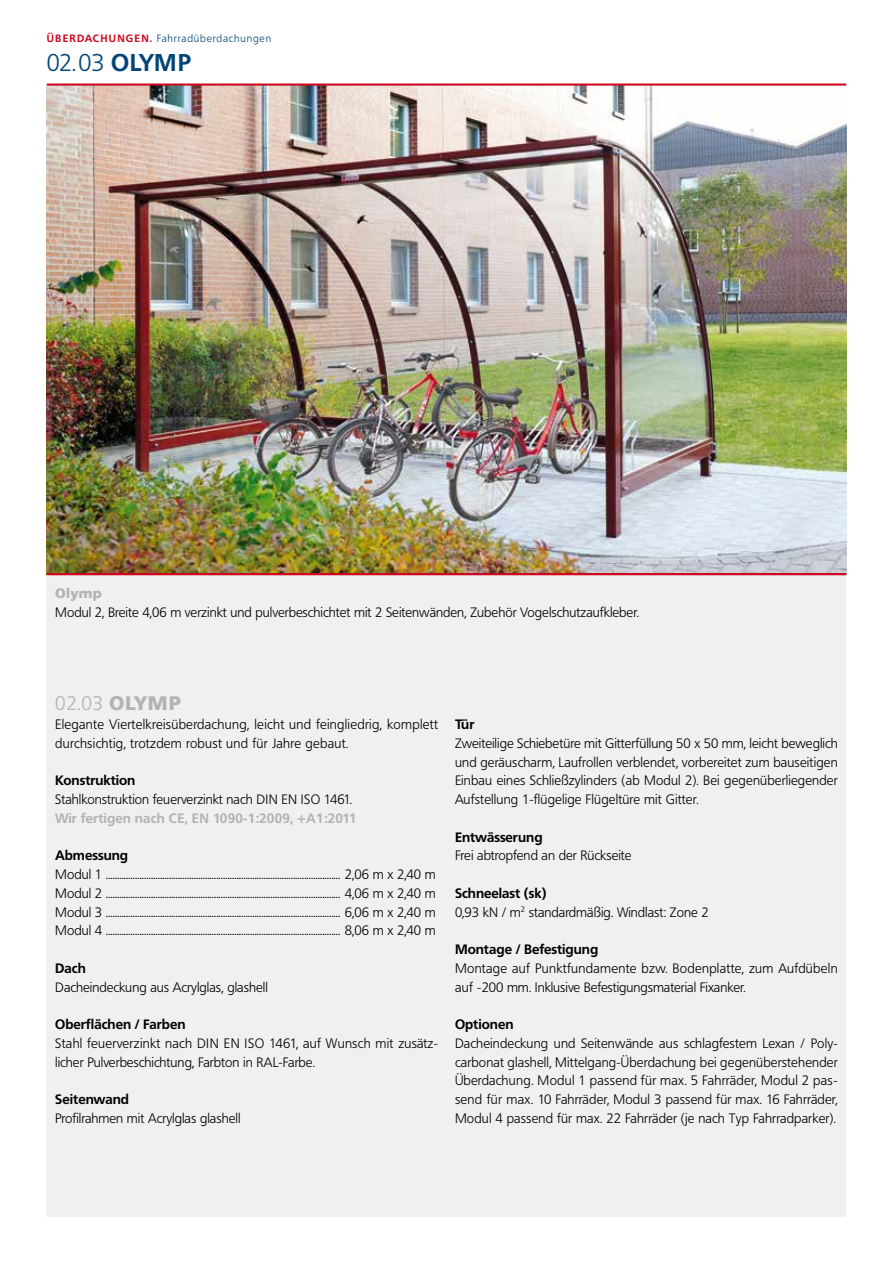
<style>
.page{position:relative;width:893px;height:1263px;background:#fff}
.page>*{position:absolute;margin:0;border:0;box-sizing:border-box;transform-origin:0 0}
.t1{font:300 24px "Frutiger BQ";color:#004576}
.t2{font:300 19.5px "Frutiger BQ";color:#b1b3b4}
.t3{font:300 13.5px/18.8px "Frutiger BQ";color:#000;text-align:justify}
.t4{font:300 13.5px/18.8px "Frutiger BQ";letter-spacing:.02em;color:#000}
.t5{font:700 13.5px "Frutiger BQ";color:#000}
.t6{font:700 13.5px "Frutiger BQ";letter-spacing:.01em;color:#b1b3b4}
.t7{font:900 13.5px "Frutiger BQ";color:#b1b3b4}
.t8{font:300 10.5px "Frutiger BQ";letter-spacing:.08em;color:#004576}
.t9{font:700 10.5px "Frutiger BQ";color:#cd071e}
.s1{font-weight:700;color:#cd071e}
.s2{font-weight:700}
.s3{font-weight:900}
</style>
<div class="page">
<div style="left:47px;top:85px;width:799px;height:1131px;background:#eff0f0"></div>
<img style="left:47px;top:86px;width:799px;height:487px">
<hr style="left:47px;top:84px;width:799px;height:2px;background:#cd071e">
<hr style="left:47px;top:573px;width:799px;height:2px;background:#cd071e">
<p class="t9" style="left:47px;top:32px;width:8px">übe</p>
<p class="t9" style="left:69px;top:32px;width:16px">rdac</p>
<p class="t8" style="left:100px;top:33px;width:172px"><span class="s1">hungen-.</span> Fahrradüberdachungen</p>
<h1 class="t1" style="left:47px;top:49px;width:146px">02.03 <span class="s2">olym p</span></h1>
<p class="t7" style="left:55px;top:585px;width:48px">OLYMP</p>
<p class="t3" style="left:55px;top:603px;width:585px">Modul 2, Breite 4,06 m verzinkt und pulverbeschichtet mit 2 Seitenwänden, Zubehör Vogelschutzaufkleber.</p>
<h2 class="t2" style="left:55px;top:692px;width:127px">02.03 <span class="s3">OLYMP</span></h2>
<p class="t4" style="left:55px;top:715px;width:384px">Elegante Viertelkreisüberdachung, leicht und feingliedrig, komplett durchsichtig, trotzdem robust und für Jahre gebaut.</p>
<p class="t5" style="left:55px;top:772px;width:82px">Konstruktion</p>
<p class="t3" style="left:55px;top:790px;width:298px">Stahlkonstruktion feuerverzinkt nach DIN EN ISO 1461.</p>
<p class="t6" style="left:55px;top:810px;width:303px">Wir fertigen nach CE, EN 1090-1:2009, +A1:2011</p>
<p class="t5" style="left:55px;top:847px;width:74px">Abmessung</p>
<p class="t3" style="left:55px;top:865px;width:382px">Modul 1 ........................................................................................................ 2,06 m x 2,40 m Modul 2 ........................................................................................................ 4,06 m x 2,40 m Modul 3 ........................................................................................................ 6,06 m x 2,40 m Modul 4 ........................................................................................................ 8,06 m x 2,40 m</p>
<p class="t5" style="left:55px;top:960px;width:32px">Dach</p>
<p class="t3" style="left:55px;top:978px;width:214px">Dacheindeckung aus Acrylglas, glashell</p>
<p class="t5" style="left:55px;top:1016px;width:132px">Oberflächen / Farben</p>
<p class="t3" style="left:55px;top:1034px;width:384px">Stahl feuerverzinkt nach DIN EN ISO 1461, auf Wunsch mit zusätz&shy;licher Pulverbeschichtung, Farbton in RAL-Farbe.</p>
<p class="t5" style="left:55px;top:1091px;width:75px">Seitenwand</p>
<p class="t3" style="left:55px;top:1109px;width:187px">Profilrahmen mit Acrylglas glashell</p>
<p class="t5" style="left:455px;top:716px;width:21px">Tür</p>
<p class="t3" style="left:455px;top:734px;width:384px">Zweiteilige Schiebetüre mit Gitterfüllung 50 x 50 mm, leicht beweglich und geräuscharm, Laufrollen verblendet, vorbereitet zum bauseitigen Einbau eines Schließzylinders (ab Modul 2). Bei gegenüberliegender Aufstellung 1-flügelige Flügeltüre mit Gitter.</p>
<p class="t5" style="left:455px;top:829px;width:89px">Entwässerung</p>
<p class="t3" style="left:455px;top:846px;width:178px">Frei abtropfend an der Rückseite</p>
<p class="t3" style="left:455px;top:884px;width:255px"><span class="s2">Schneelast (sk)<br></span>0,93 kN / m<sup>2</sup> standardmäßig. Windlast: Zone 2</p>
<p class="t5" style="left:455px;top:941px;width:145px">Montage / Befestigung</p>
<p class="t4" style="left:455px;top:959px;width:384px">Montage auf Punktfundamente bzw. Bodenplatte, zum Aufdübeln auf -200 mm. Inklusive Befestigungsmaterial Fixanker.</p>
<p class="t5" style="left:455px;top:1016px;width:60px">Optionen</p>
<p class="t3" style="left:455px;top:1034px;width:384px">Dacheindeckung und Seitenwände aus schlagfestem Lexan / Poly&shy;carbonat glashell, Mittelgang-Überdachung bei gegenüberstehender Überdachung. Modul 1 passend für max. 5 Fahrräder, Modul 2 pas&shy;send für max. 10 Fahrräder, Modul 3 passend für max. 16 Fahrräder, Modul 4 passend für max. 22 Fahrräder (je nach Typ Fahrradparker).</p>
</div>
